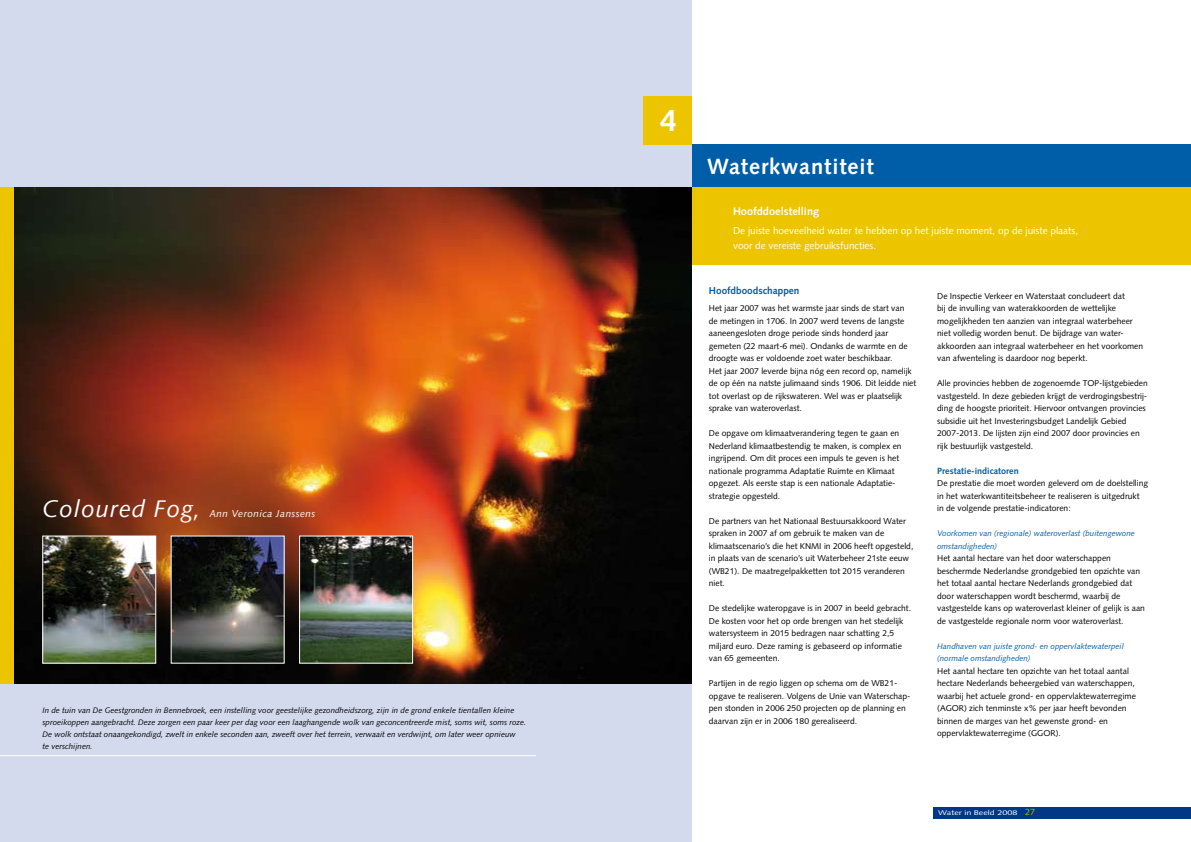
<style>
.page{position:relative;width:1191px;height:842px;background:#fff}
.page>*{position:absolute;margin:0;border:0;box-sizing:border-box;transform-origin:0 0}
.t1{font:700 30.7px "Syntax";color:#fff}
.t2{font:italic 24px "Syntax";letter-spacing:.04em;color:#fff}
.t3{font:700 22px "Syntax";letter-spacing:.04em;color:#fff}
.t4{font:700 11px "Syntax";color:#fff}
.t5{font:10px/15px "Syntax";color:#fff}
.t6{font:italic 10px "Syntax";letter-spacing:.04em;color:#fff}
.t7{font:700 10px "Syntax";color:#005da8}
.t8{font:700 9px "Syntax";color:#005da8}
.t9{font:8.5px/12.5px "Syntax";color:#000}
.t10{font:italic 8px/12px "Syntax";color:#000}
.t11{font:italic 8px/12.5px "Syntax";color:#005da8}
.t12{font:6.8px "Syntax";color:#fff;scale:1.32 1}
.s1{font-size:9px;color:#aac100}
</style>
<div class="page">
<div style="left:0;top:0;width:692px;height:842px;background:#d3daed"></div>
<img style="left:14px;top:187px;width:678px;height:496px">
<img style="left:45px;top:538px;width:109px;height:123px">
<div style="left:43px;top:536px;width:113px;height:127px;border:1px solid #fff"></div>
<img style="left:173px;top:538px;width:109px;height:123px">
<img style="left:301px;top:538px;width:110px;height:123px">
<div style="left:299px;top:536px;width:114px;height:127px;border:1px solid #fff"></div>
<hr style="left:0;top:755px;width:536px;height:1px;background:#fff">
<div style="left:643px;top:96px;width:49px;height:49px;background:#ecc500"></div>
<div style="left:0;top:187px;width:14px;height:496px;background:#ecc500"></div>
<div style="left:692px;top:187px;width:499px;height:78px;background:#ecc500"></div>
<div style="left:692px;top:145px;width:499px;height:42px;background:#005da8"></div>
<div style="left:933px;top:807px;width:258px;height:11px;background:#003787"></div>
<h2 class="t2" style="left:43px;top:495px;width:160px">Coloured Fog,</h2>
<p class="t6" style="left:209px;top:508px;width:107px">Ann Veronica Janssens</p>
<p class="t10" style="left:43px;top:704px;width:485px">In de tuin van De Geestgronden in Bennebroek, een instelling voor geestelijke gezondheidszorg, zijn in de grond enkele tientallen kleine sproeikoppen aangebracht. Deze zorgen een paar keer per dag voor een laaghangende wolk van geconcentreerde mist, soms wit, soms roze.<br>De wolk ontstaat onaangekondigd, zwelt in enkele seconden aan, zweeft over het terrein, verwaait en verdwijnt, om later weer opnieuw<br>te verschijnen.</p>
<h1 class="t1" style="left:660px;top:103px;width:19px">4</h1>
<h3 class="t3" style="left:707px;top:153px;width:168px">Waterkwantiteit</h3>
<p class="t4" style="left:733px;top:205px;width:88px">Hoofddoelstelling</p>
<p class="t5" style="left:733px;top:223px;width:347px">De juiste hoeveelheid water te hebben op het juiste moment, op de juiste plaats, voor de vereiste gebruiksfuncties.</p>
<p class="t7" style="left:709px;top:285px;width:92px">Hoofdboodschappen</p>
<p class="t9" style="left:709px;top:302px;width:209px">Het jaar 2007 was het warmste jaar sinds de start van<br>de metingen in 1706. In 2007 werd tevens de langste aaneengesloten droge periode sinds honderd jaar gemeten (22 maart-6 mei). Ondanks de warmte en de droogte was er voldoende zoet water beschikbaar.<br>Het jaar 2007 leverde bijna nóg een record op, namelijk de op één na natste julimaand sinds 1906. Dit leidde niet tot overlast op de rijkswateren. Wel was er plaatselijk sprake van wateroverlast.</p>
<p class="t9" style="left:709px;top:427px;width:194px">De opgave om klimaatverandering tegen te gaan en Nederland klimaatbestendig te maken, is complex en ingrijpend. Om dit proces een impuls te geven is het nationale programma Adaptatie Ruimte en Klimaat opgezet. Als eerste stap is een nationale Adaptatie&shy;strategie opgesteld.</p>
<p class="t9" style="left:709px;top:514px;width:206px">De partners van het Nationaal Bestuursakkoord Water spraken in 2007 af om gebruik te maken van de klimaatscenario’s die het KNMI in 2006 heeft opgesteld, in plaats van de scenario’s uit Waterbeheer 21ste eeuw (WB21). De maatregelpakketten tot 2015 veranderen niet.</p>
<p class="t9" style="left:709px;top:602px;width:204px">De stedelijke wateropgave is in 2007 in beeld gebracht.<br>De kosten voor het op orde brengen van het stedelijk watersysteem in 2015 bedragen naar schatting 2,5 miljard euro. Deze raming is gebaseerd op informatie van 65 gemeenten.</p>
<p class="t9" style="left:709px;top:677px;width:203px">Partijen in de regio liggen op schema om de WB21- opgave te realiseren. Volgens de Unie van Waterschap&shy;pen stonden in 2006 250 projecten op de planning en daarvan zijn er in 2006 180 gerealiseerd.</p>
<p class="t9" style="left:937px;top:289px;width:207px">De Inspectie Verkeer en Waterstaat concludeert dat<br>bij de invulling van waterakkoorden de wettelijke mogelijkheden ten aanzien van integraal waterbeheer niet volledig worden benut. De bijdrage van water&shy;akkoorden aan integraal waterbeheer en het voorkomen van afwenteling is daardoor nog beperkt.</p>
<p class="t9" style="left:937px;top:377px;width:212px">Alle provincies hebben de zogenoemde TOP-lijstgebieden vastgesteld. In deze gebieden krijgt de verdrogingsbestrij&shy;ding de hoogste prioriteit. Hiervoor ontvangen provincies subsidie uit het Investeringsbudget Landelijk Gebied 2007-2013. De lijsten zijn eind 2007 door provincies en rijk bestuurlijk vastgesteld.</p>
<p class="t8" style="left:937px;top:465px;width:83px">Prestatie-indicatoren</p>
<p class="t9" style="left:937px;top:477px;width:212px">De prestatie die moet worden geleverd om de doelstelling in het waterkwantiteitsbeheer te realiseren is uitgedrukt in de volgende prestatie-indicatoren:</p>
<p class="t11" style="left:937px;top:527px;width:199px">Voorkomen van (regionale) wateroverlast (buitengewone omstandigheden)</p>
<p class="t9" style="left:937px;top:552px;width:209px">Het aantal hectare van het door waterschappen beschermde Nederlandse grondgebied ten opzichte van het totaal aantal hectare Nederlands grondgebied dat door waterschappen wordt beschermd, waarbij de vastgestelde kans op wateroverlast kleiner of gelijk is aan de vastgestelde regionale norm voor wateroverlast.</p>
<p class="t11" style="left:937px;top:639px;width:188px">Handhaven van juiste grond- en oppervlaktewaterpeil (normale omstandigheden)</p>
<p class="t9" style="left:937px;top:664px;width:200px">Het aantal hectare ten opzichte van het totaal aantal hectare Nederlands beheergebied van waterschappen, waarbij het actuele grond- en oppervlaktewaterregime (AGOR) zich tenminste x% per jaar heeft bevonden binnen de marges van het gewenste grond- en oppervlaktewaterregime (GGOR).</p>
<p class="t12" style="left:938px;top:809px;width:75px">Water in Beeld 2008 <span class="s1">27</span></p>
</div>
